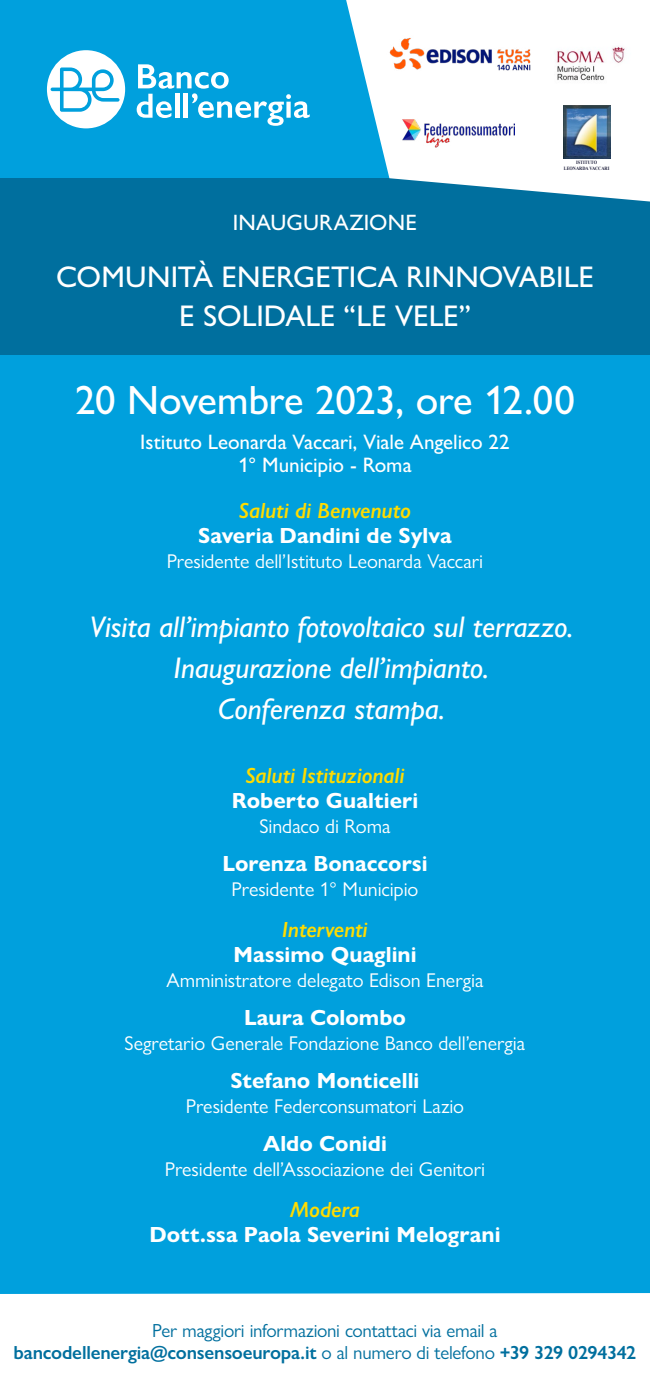
<style>
.page{position:relative;width:650px;height:1396px;background:#fff}
.page>*{position:absolute;margin:0;border:0;box-sizing:border-box;transform-origin:0 0}
.t1{font:500 41px "Gill Sans Nova";letter-spacing:-.01em;color:#fff}
.t2{font:italic 500 30px/41px "Gill Sans Nova";letter-spacing:-.01em;color:#fff;text-align:center}
.t3{font:500 30px/39.1px "Gill Sans Nova";color:#fff;text-align:center}
.t4{font:500 22.3px "Gill Sans Nova";letter-spacing:.005em;color:#fff}
.t5{font:700 22px "Gill Sans Nova";color:#fff}
.t6{font:italic 600 22px "Gill Sans Nova";letter-spacing:-.005em;color:#ffdc00}
.t7{font:500 21px/23px "Gill Sans Nova";letter-spacing:-.005em;color:#fff;text-align:center}
.t8{font:20px "Gill Sans Nova";letter-spacing:-.005em;color:#fff}
.t9{font:19px/22px "Gill Sans Nova";letter-spacing:-.015em;color:#006f9e;text-align:center}
.t10{font:700 4.9px/5.9px "Times New Roman";color:#1a1b38;text-align:center;scale:.88 1}
.s1{font-weight:600}
</style>
<div class="page">
<div style="left:0;top:0;width:650px;height:1294px;background:#00a0dd"></div>
<div style="left:0;top:179px;width:650px;height:176px;background:#006f9e"></div>
<svg style="left:137px;top:64px;width:173px;height:62px"></svg>
<svg style="left:47px;top:50px;width:78px;height:78px"></svg>
<svg style="left:346px;top:0;width:304px;height:202px"></svg>
<img style="left:380px;top:32px;width:161px;height:45px">
<img style="left:401px;top:118px;width:114px;height:31px">
<img style="left:563px;top:106px;width:47px;height:53px">
<img style="left:551px;top:41px;width:81px;height:48px">
<p class="t10" style="left:564px;top:160px;width:53px">ISTITUTO<br>LEONARDA VACCARI</p>
<p class="t4" style="left:233px;top:209px;width:186px">INAUGURAZIONE</p>
<h2 class="t3" style="left:56px;top:257px;width:539px">COMUNITÀ ENERGETICA RINNOVABILE<br>E SOLIDALE “LE VELE”</h2>
<h1 class="t1" style="left:75px;top:375px;width:501px">20 Novembre 2023, ore 12.00</h1>
<p class="t7" style="left:140px;top:430px;width:371px">Istituto Leonarda Vaccari, Viale Angelico 22<br>1° Municipio - Roma</p>
<p class="t6" style="left:239px;top:497px;width:174px">Saluti di Benvenuto</p>
<p class="t5" style="left:198px;top:522px;width:255px">Saveria Dandini de Sylva</p>
<p class="t8" style="left:167px;top:549px;width:318px">Presidente dell’Istituto Leonarda Vaccari</p>
<h2 class="t2" style="left:90px;top:606px;width:485px">Visita all’impianto fotovoltaico sul terrazzo.<br>Inaugurazione dell’impianto.<br>Conferenza stampa.</h2>
<p class="t6" style="left:245px;top:762px;width:161px">Saluti Istituzionali</p>
<p class="t5" style="left:232px;top:787px;width:188px">Roberto Gualtieri</p>
<p class="t8" style="left:259px;top:814px;width:133px">Sindaco di Roma</p>
<p class="t5" style="left:222px;top:850px;width:207px">Lorenza Bonaccorsi</p>
<p class="t8" style="left:232px;top:877px;width:188px">Presidente 1° Municipio</p>
<p class="t6" style="left:282px;top:916px;width:87px">Interventi</p>
<p class="t5" style="left:233px;top:941px;width:185px">Massimo Quaglini</p>
<p class="t8" style="left:166px;top:968px;width:319px">Amministratore delegato Edison Energia</p>
<p class="t5" style="left:244px;top:1004px;width:163px">Laura Colombo</p>
<p class="t8" style="left:125px;top:1031px;width:402px">Segretario Generale Fondazione Banco dell’energia</p>
<p class="t5" style="left:231px;top:1067px;width:190px">Stefano Monticelli</p>
<p class="t8" style="left:186px;top:1094px;width:280px">Presidente Federconsumatori Lazio</p>
<p class="t5" style="left:263px;top:1130px;width:125px">Aldo Conidi</p>
<p class="t8" style="left:165px;top:1157px;width:322px">Presidente dell’Associazione dei Genitori</p>
<p class="t6" style="left:290px;top:1196px;width:71px">Modera</p>
<p class="t5" style="left:149px;top:1221px;width:353px">Dott.ssa Paola Severini Melograni</p>
<p class="t9" style="left:14px;top:1320px;width:624px">Per maggiori informazioni contattaci via email a <span class="s1">bancodellenergia@consensoeuropa.it</span> o al numero di telefono <span class="s1">+39 329 0294342</span></p>
</div>
